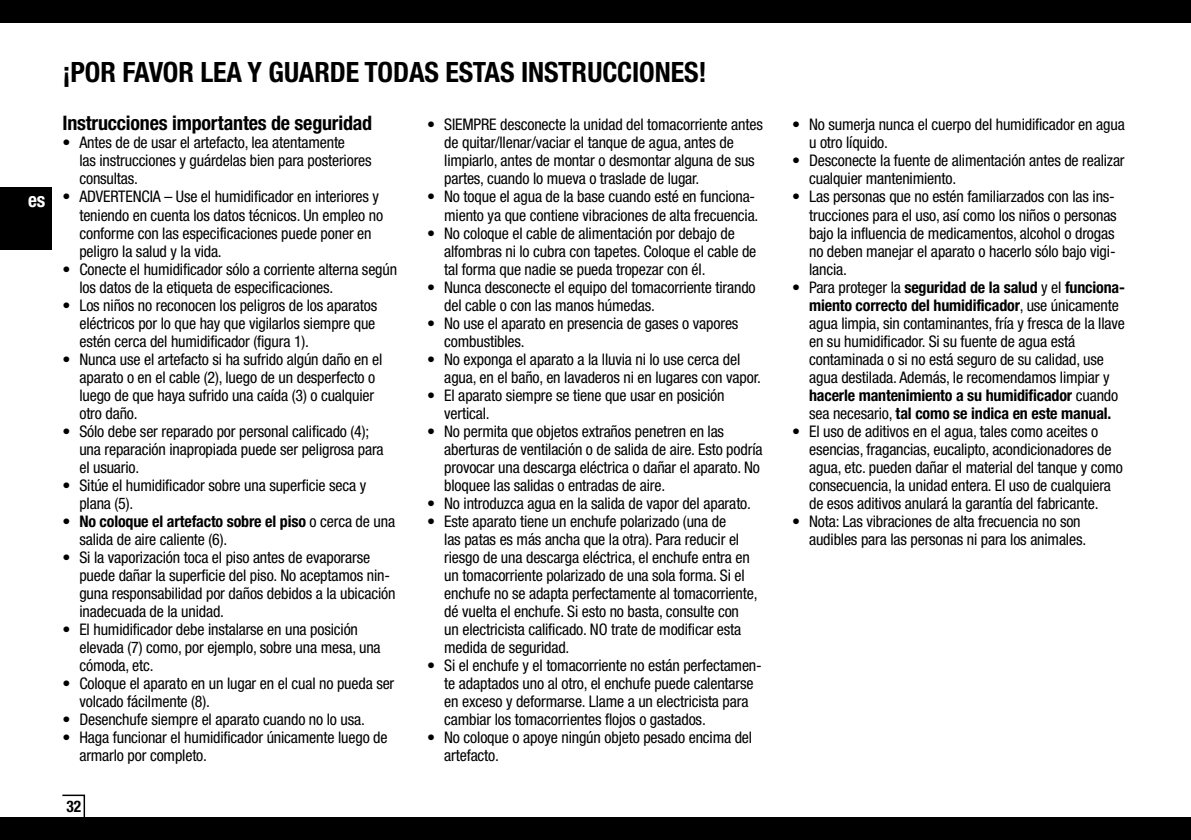
<style>
.page{position:relative;width:1191px;height:840px;background:#fff}
.page>*{position:absolute;margin:0;border:0;box-sizing:border-box;transform-origin:0 0}
.t1{font:700 condensed 28px "Helvetica Neue LTW1 G";letter-spacing:-.005em;color:#000}
.t2{font:700 condensed 20px "Helvetica Neue LTW1 G";letter-spacing:-.01em;color:#000}
.t3{font:700 condensed 20px "Helvetica Neue LTW1 G";color:#fff;scale:.96 1}
.t4{font:condensed 16px/18px "Helvetica Neue LTW1 G";letter-spacing:-.01em;color:#000}
.t5{font:700 condensed 16px "Helvetica Neue LTW1 G";color:#000;scale:.96 1}
.s1{font-weight:700}
</style>
<div class="page">
<div style="left:0;top:0;width:1191px;height:23px;background:#000"></div>
<div style="left:0;top:816px;width:1191px;height:23px;background:#000"></div>
<svg style="left:61px;top:794px;width:25px;height:23px"></svg>
<div style="left:0;top:187px;width:51px;height:62px;background:#000"></div>
<p class="t3" style="left:28px;top:187px;width:19px">es</p>
<h1 class="t1" style="left:62px;top:56px;width:646px">¡POR FAVOR LEA Y GUARDE TODAS ESTAS INSTRUCCIONES!</h1>
<p class="t2" style="left:62px;top:111px;width:311px">Instrucciones importantes de seguridad</p>
<p class="t4" style="left:79px;top:134px;width:294px;text-indent:-17px">• Antes de de usar el artefacto, lea atentamente<br>las instrucciones y guárdelas bien para posteriores consultas.</p>
<p class="t4" style="left:79px;top:188px;width:305px;text-indent:-17px">• ADVERTENCIA – Use el humidificador en interiores y teniendo en cuenta los datos técnicos. Un empleo no conforme con las especificaciones puede poner en peligro la salud y la vida.</p>
<p class="t4" style="left:79px;top:260px;width:319px;text-indent:-17px">• Conecte el humidificador sólo a corriente alterna según los datos de la etiqueta de especificaciones.</p>
<p class="t4" style="left:79px;top:296px;width:299px;text-indent:-17px">• Los niños no reconocen los peligros de los aparatos eléctricos por lo que hay que vigilarlos siempre que estén cerca del humidificador (figura 1).</p>
<p class="t4" style="left:79px;top:350px;width:304px;text-indent:-17px">• Nunca use el artefacto si ha sufrido algún daño en el aparato o en el cable (2), luego de un desperfecto o luego de que haya sufrido una caída (3) o cualquier otro daño.</p>
<p class="t4" style="left:79px;top:422px;width:306px;text-indent:-17px">• Sólo debe ser reparado por personal calificado (4); una reparación inapropiada puede ser peligrosa para el usuario.</p>
<p class="t4" style="left:79px;top:476px;width:288px;text-indent:-17px">• Sitúe el humidificador sobre una superficie seca y plana (5).</p>
<p class="t4" style="left:79px;top:512px;width:317px;text-indent:-17px">• <span class="s1">No coloque el artefacto sobre el piso</span> o cerca de una salida de aire caliente (6).</p>
<p class="t4" style="left:79px;top:548px;width:317px;text-indent:-17px">• Si la vaporización toca el piso antes de evaporarse puede dañar la superficie del piso. No aceptamos nin&shy;guna responsabilidad por daños debidos a la ubicación inadecuada de la unidad.</p>
<p class="t4" style="left:79px;top:620px;width:303px;text-indent:-17px">• El humidificador debe instalarse en una posición elevada (7) como, por ejemplo, sobre una mesa, una cómoda, etc.</p>
<p class="t4" style="left:79px;top:674px;width:316px;text-indent:-17px">• Coloque el aparato en un lugar en el cual no pueda ser volcado fácilmente (8).</p>
<p class="t4" style="left:62px;top:710px;width:304px">• Desenchufe siempre el aparato cuando no lo usa.</p>
<p class="t4" style="left:79px;top:728px;width:310px;text-indent:-17px">• Haga funcionar el humidificador únicamente luego de armarlo por completo.</p>
<p class="t5" style="left:66px;top:795px;width:17px">32</p>
<p class="t4" style="left:444px;top:116px;width:320px;text-indent:-17px">• SIEMPRE desconecte la unidad del tomacorriente antes de quitar/llenar/vaciar el tanque de agua, antes de limpiarlo, antes de montar o desmontar alguna de sus partes, cuando lo mueva o traslade de lugar.</p>
<p class="t4" style="left:444px;top:188px;width:316px;text-indent:-17px">• No toque el agua de la base cuando esté en funciona&shy;miento ya que contiene vibraciones de alta frecuencia.</p>
<p class="t4" style="left:444px;top:224px;width:314px;text-indent:-17px">• No coloque el cable de alimentación por debajo de alfombras ni lo cubra con tapetes. Coloque el cable de tal forma que nadie se pueda tropezar con él.</p>
<p class="t4" style="left:444px;top:278px;width:313px;text-indent:-17px">• Nunca desconecte el equipo del tomacorriente tirando del cable o con las manos húmedas.</p>
<p class="t4" style="left:444px;top:314px;width:296px;text-indent:-17px">• No use el aparato en presencia de gases o vapores combustibles.</p>
<p class="t4" style="left:444px;top:350px;width:318px;text-indent:-17px">• No exponga el aparato a la lluvia ni lo use cerca del agua, en el baño, en lavaderos ni en lugares con vapor.</p>
<p class="t4" style="left:444px;top:386px;width:282px;text-indent:-17px">• El aparato siempre se tiene que usar en posición vertical.</p>
<p class="t4" style="left:444px;top:422px;width:320px;text-indent:-17px">• No permita que objetos extraños penetren en las aberturas de ventilación o de salida de aire. Esto podría provocar una descarga eléctrica o dañar el aparato. No bloquee las salidas o entradas de aire.</p>
<p class="t4" style="left:427px;top:494px;width:325px">• No introduzca agua en la salida de vapor del aparato.</p>
<p class="t4" style="left:444px;top:512px;width:315px;text-indent:-17px">• Este aparato tiene un enchufe polarizado (una de<br>las patas es más ancha que la otra). Para reducir el riesgo de una descarga eléctrica, el enchufe entra en un tomacorriente polarizado de una sola forma. Si el enchufe no se adapta perfectamente al tomacorriente, dé vuelta el enchufe. Si esto no basta, consulte con un electricista calificado. NO trate de modificar esta medida de seguridad.</p>
<p class="t4" style="left:444px;top:656px;width:317px;text-indent:-17px">• Si el enchufe y el tomacorriente no están perfectamen&shy;te adaptados uno al otro, el enchufe puede calentarse en exceso y deformarse. Llame a un electricista para cambiar los tomacorrientes flojos o gastados.</p>
<p class="t4" style="left:444px;top:728px;width:309px;text-indent:-17px">• No coloque o apoye ningún objeto pesado encima del artefacto.</p>
<p class="t4" style="left:809px;top:116px;width:317px;text-indent:-17px">• No sumerja nunca el cuerpo del humidificador en agua u otro líquido.</p>
<p class="t4" style="left:809px;top:152px;width:317px;text-indent:-17px">• Desconecte la fuente de alimentación antes de realizar cualquier mantenimiento.</p>
<p class="t4" style="left:809px;top:188px;width:309px;text-indent:-17px">• Las personas que no estén familiarzados con las ins&shy;trucciones para el uso, así como los niños o personas bajo la influencia de medicamentos, alcohol o drogas no deben manejar el aparato o hacerlo sólo bajo vigi&shy;lancia.</p>
<p class="t4" style="left:809px;top:278px;width:317px;text-indent:-17px">• Para proteger la <span class="s1">seguridad de la salud</span> y el <span class="s1">funciona&shy;miento correcto del humidificador</span>, use únicamente agua limpia, sin contaminantes, fría y fresca de la llave en su humidificador. Si su fuente de agua está contaminada o si no está seguro de su calidad, use agua destilada. Además, le recomendamos limpiar y <span class="s1">hacerle mantenimiento a su humidificador</span> cuando sea necesario, <span class="s1">tal como se indica en este manual.</span></p>
<p class="t4" style="left:809px;top:422px;width:315px;text-indent:-17px">• El uso de aditivos en el agua, tales como aceites o esencias, fragancias, eucalipto, acondicionadores de agua, etc. pueden dañar el material del tanque y como consecuencia, la unidad entera. El uso de cualquiera de esos aditivos anulará la garantía del fabricante.</p>
<p class="t4" style="left:809px;top:512px;width:279px;text-indent:-17px">• Nota: Las vibraciones de alta frecuencia no son audibles para las personas ni para los animales.</p>
</div>
